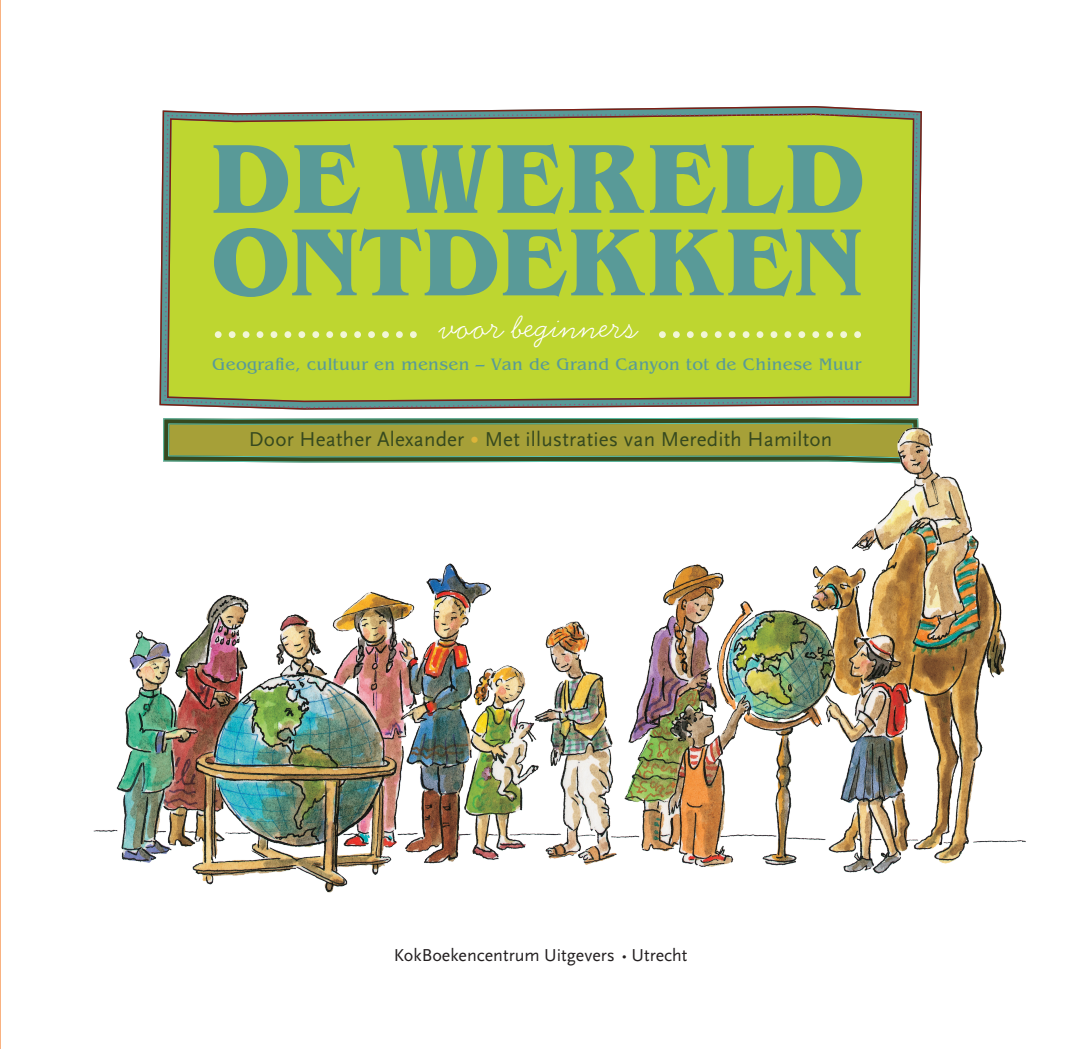
<style>
.page{position:relative;width:1084px;height:1049px;background:#fff}
.page>*{position:absolute;margin:0;border:0;box-sizing:border-box;transform-origin:0 0}
.t1{font:700 102.6px "Benguiat Std";letter-spacing:.035em;color:#599a98}
.t2{font:700 99.9px "Benguiat Std";letter-spacing:.025em;color:#599a98}
.t3{font:300 36px "Handsome";color:#fff}
.t4{font:21px "Scala Sans";letter-spacing:.01em;color:#36491f}
.t5{font:18px "Scala Sans";color:#231f20}
.t6{font:17.4px "Benguiat Std";letter-spacing:.02em;color:#599a98}
.s1{font-family:"Museo 300";font-size:18px;color:#ddb439}
.s2{font-family:"Arial";font-weight:900;font-size:7.5px}
</style>
<div class="page">
<hr style="left:0;top:0;width:1px;height:1048px;background:#f9b281">
<svg style="left:160px;top:106px;width:762px;height:287px"></svg>
<div style="left:164px;top:113px;width:754px;height:280px;background:#bed630"></div>
<img style="left:93px;top:393px;width:933px;height:500px">
<div style="left:326px;top:331px;width:7px;height:7px;background:#f2f6d5;border-radius:50%"></div>
<svg style="left:312px;top:331px;width:7px;height:7px"></svg>
<svg style="left:298px;top:331px;width:7px;height:7px"></svg>
<svg style="left:284px;top:331px;width:7px;height:7px"></svg>
<div style="left:271px;top:331px;width:6px;height:7px;background:#f2f6d5;border-radius:50%"></div>
<div style="left:257px;top:331px;width:6px;height:7px;background:#f2f6d5;border-radius:50%"></div>
<div style="left:243px;top:331px;width:6px;height:7px;background:#f2f6d5;border-radius:50%"></div>
<div style="left:229px;top:331px;width:6px;height:7px;background:#f2f6d5;border-radius:50%"></div>
<svg style="left:215px;top:331px;width:7px;height:7px"></svg>
<div style="left:410px;top:331px;width:7px;height:7px;background:#f2f6d5;border-radius:50%"></div>
<div style="left:396px;top:331px;width:7px;height:7px;background:#f2f6d5;border-radius:50%"></div>
<div style="left:382px;top:331px;width:7px;height:7px;background:#f2f6d5;border-radius:50%"></div>
<div style="left:368px;top:331px;width:7px;height:7px;background:#f2f6d5;border-radius:50%"></div>
<div style="left:354px;top:331px;width:7px;height:7px;background:#f2f6d5;border-radius:50%"></div>
<div style="left:340px;top:331px;width:7px;height:7px;background:#f2f6d5;border-radius:50%"></div>
<svg style="left:770px;top:331px;width:7px;height:7px"></svg>
<svg style="left:756px;top:331px;width:7px;height:7px"></svg>
<div style="left:743px;top:331px;width:6px;height:7px;background:#f2f6d5;border-radius:50%"></div>
<div style="left:729px;top:331px;width:6px;height:7px;background:#f2f6d5;border-radius:50%"></div>
<div style="left:715px;top:331px;width:6px;height:7px;background:#f2f6d5;border-radius:50%"></div>
<svg style="left:701px;top:331px;width:7px;height:7px"></svg>
<div style="left:687px;top:331px;width:7px;height:7px;background:#f2f6d5;border-radius:50%"></div>
<div style="left:673px;top:331px;width:7px;height:7px;background:#f2f6d5;border-radius:50%"></div>
<div style="left:659px;top:331px;width:7px;height:7px;background:#f2f6d5;border-radius:50%"></div>
<div style="left:854px;top:331px;width:7px;height:7px;background:#f2f6d5;border-radius:50%"></div>
<div style="left:840px;top:331px;width:7px;height:7px;background:#f2f6d5;border-radius:50%"></div>
<div style="left:826px;top:331px;width:7px;height:7px;background:#f2f6d5;border-radius:50%"></div>
<svg style="left:812px;top:331px;width:7px;height:7px"></svg>
<svg style="left:798px;top:331px;width:7px;height:7px"></svg>
<svg style="left:784px;top:331px;width:7px;height:7px"></svg>
<p class="t1" style="left:212px;top:120px;width:656px">DE WERELD</p>
<p class="t2" style="left:212px;top:205px;width:651px">ONTDEKKEN</p>
<p class="t3" style="left:440px;top:308px;width:200px">voor beginners</p>
<p class="t6" style="left:212px;top:355px;width:651px">Geografie, cultuur en mensen – Van de Grand Canyon tot de Chinese Muur</p>
<p class="t4" style="left:249px;top:428px;width:585px">Door Heather Alexander <span class="s1">∞</span> Met illustraties van Meredith Hamilton</p>
<p class="t5" style="left:394px;top:945px;width:295px">KokBoekencentrum Uitgevers <span class="s2">●</span> Utrecht</p>
</div>
